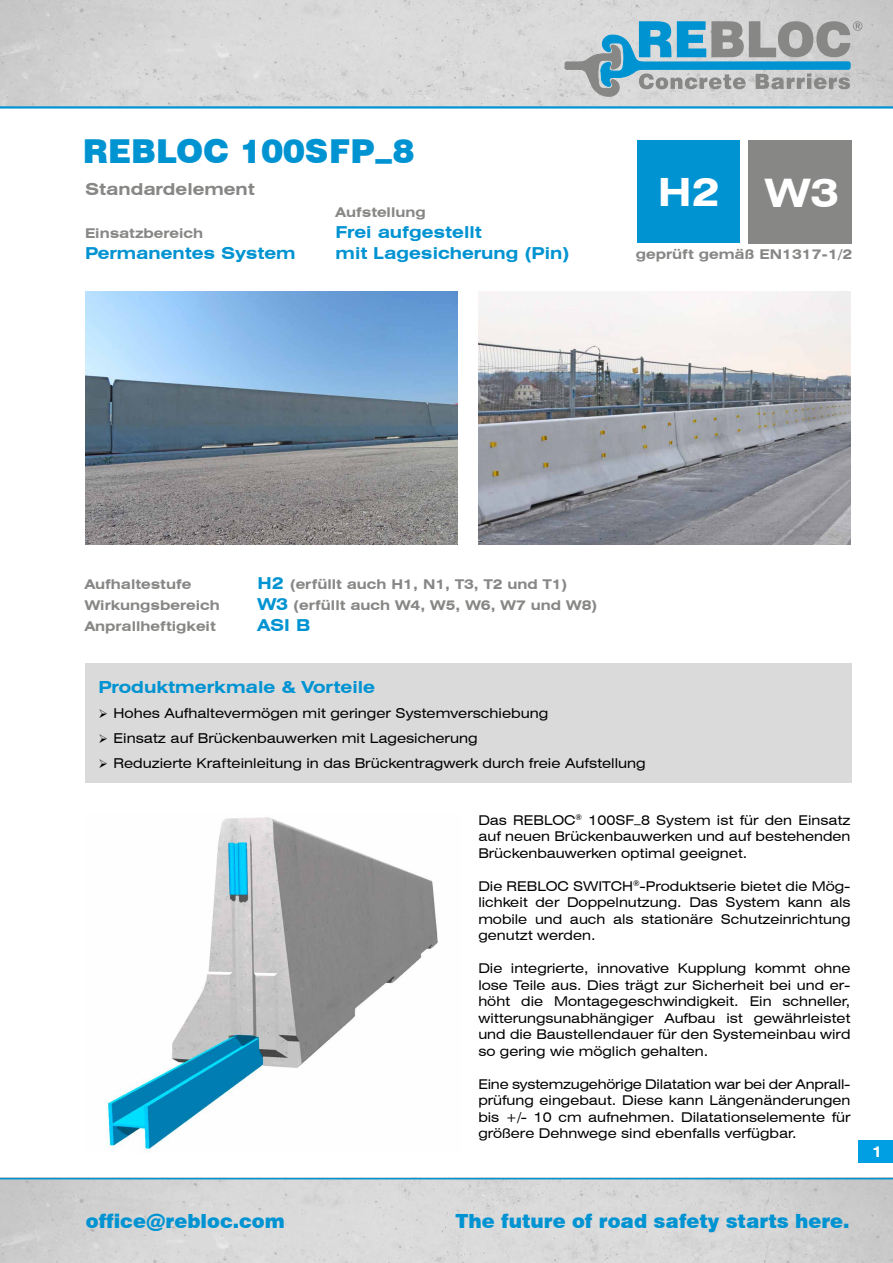
<style>
.page{position:relative;width:893px;height:1263px;background:#fff}
.page>*{position:absolute;margin:0;border:0;box-sizing:border-box;transform-origin:0 0}
.t1{font:700 expanded 39px "Swiss 721 BT";color:#fff}
.t2{font:900 33px "Swiss 721 BT";color:#0093d2}
.t3{font:900 19.5px "Swiss 721 BT";color:#0093d2}
.t4{font:700 expanded 16.65px "Swiss 721 BT";color:#0093d2}
.t5{font:700 expanded 16.5px/21px "Swiss 721 BT";color:#0093d2}
.t6{font:700 expanded 16.5px "Swiss 721 BT";color:#878786}
.t7{font:700 expanded 15px "Swiss 721 BT";color:#fff}
.t8{font:expanded 13.65px "Swiss 721 BT";color:#000}
.t9{font:expanded 13.5px/16.5px "Swiss 721 BT";color:#000;text-align:justify}
.t10{font:700 expanded 13.5px "Swiss 721 BT";color:#878786}
.s1{font-size:39.45px}
.s2{font-size:16.5px;color:#0093d2}
</style>
<div class="page">
<div style="left:85px;top:663px;width:766px;height:119px;background:#dadada"></div>
<img style="left:85px;top:291px;width:372px;height:254px">
<div style="left:638px;top:140px;width:102px;height:102px;background:#0093d2"></div>
<div style="left:748px;top:140px;width:103px;height:103px;background:#878786"></div>
<img style="left:478px;top:291px;width:372px;height:254px">
<img style="left:0;top:0;width:893px;height:106px">
<hr style="left:0;top:106px;width:893px;height:3px;background:#0093d2">
<div style="left:859px;top:1141px;width:34px;height:22px;background:#009ee3"></div>
<img style="left:0;top:1179px;width:893px;height:84px">
<hr style="left:0;top:1178px;width:893px;height:1px;background:#0093d2">
<img style="left:106px;top:817px;width:332px;height:335px">
<svg style="left:564px;top:21px;width:298px;height:76px"></svg>
<h2 class="t2" style="left:83px;top:131px;width:333px">REBLOC 100SFP_8</h2>
<p class="t6" style="left:85px;top:179px;width:171px">Standardelement</p>
<p class="t10" style="left:85px;top:225px;width:120px">Einsatzbereich</p>
<p class="t5" style="left:85px;top:243px;width:212px">Permanentes System</p>
<p class="t10" style="left:336px;top:204px;width:92px">Aufstellung</p>
<p class="t5" style="left:336px;top:222px;width:236px">Frei aufgestellt<br>mit Lagesicherung (Pin)</p>
<h1 class="t1" style="left:658px;top:169px;width:183px">H2 <span class="s1">W3</span></h1>
<p class="t10" style="left:636px;top:246px;width:218px">geprüft gemäß EN1317-1/2</p>
<p class="t10" style="left:85px;top:576px;width:108px">Aufhaltestufe</p>
<p class="t10" style="left:257px;top:576px;width:312px"><span class="s2">H2</span> (erfüllt auch H1, N1, T3, T2 und T1)</p>
<p class="t10" style="left:85px;top:597px;width:137px">Wirkungsbereich</p>
<p class="t10" style="left:257px;top:597px;width:342px"><span class="s2">W3</span> (erfüllt auch W4, W5, W6, W7 und W8)</p>
<p class="t10" style="left:85px;top:618px;width:132px">Anprallheftigkeit</p>
<p class="t5" style="left:257px;top:614px;width:54px">ASI B</p>
<p class="t4" style="left:98px;top:677px;width:278px">Produktmerkmale &amp; Vorteile</p>
<p class="t8" style="left:98px;top:705px;width:451px">➢ Hohes Aufhaltevermögen mit geringer Systemverschiebung</p>
<p class="t8" style="left:98px;top:730px;width:381px">➢ Einsatz auf Brückenbauwerken mit Lagesicherung</p>
<p class="t8" style="left:98px;top:755px;width:549px">➢ Reduzierte Krafteinleitung in das Brückentragwerk durch freie Aufstellung</p>
<p class="t9" style="left:478px;top:811px;width:374px">Das REBLOC<sup>®</sup> 100SF_8 System ist für den Einsatz auf neuen Brückenbauwerken und auf bestehenden Brückenbauwerken optimal geeignet.</p>
<p class="t9" style="left:478px;top:877px;width:374px">Die REBLOC SWITCH<sup>®</sup>-Produktserie bietet die Mög&shy;lichkeit der Doppelnutzung. Das System kann als mobile und auch als stationäre Schutzeinrichtung genutzt werden.</p>
<p class="t9" style="left:478px;top:960px;width:374px">Die integrierte, innovative Kupplung kommt ohne lose Teile aus. Dies trägt zur Sicherheit bei und er&shy;höht die Montagegeschwindigkeit. Ein schneller, witterungsunabhängiger Aufbau ist gewährleistet und die Baustellendauer für den Systemeinbau wird so gering wie möglich gehalten.</p>
<p class="t9" style="left:478px;top:1075px;width:374px">Eine systemzugehörige Dilatation war bei der Anprall&shy;prüfung eingebaut. Diese kann Längenänderungen bis +/- 10 cm aufnehmen. Dilatationselemente für größere Dehnwege sind ebenfalls verfügbar.</p>
<h3 class="t3" style="left:86px;top:1210px;width:200px">office@rebloc.com</h3>
<h3 class="t3" style="left:456px;top:1210px;width:396px">The future of road safety starts here.</h3>
<p class="t7" style="left:872px;top:1143px;width:12px">1</p>
</div>
